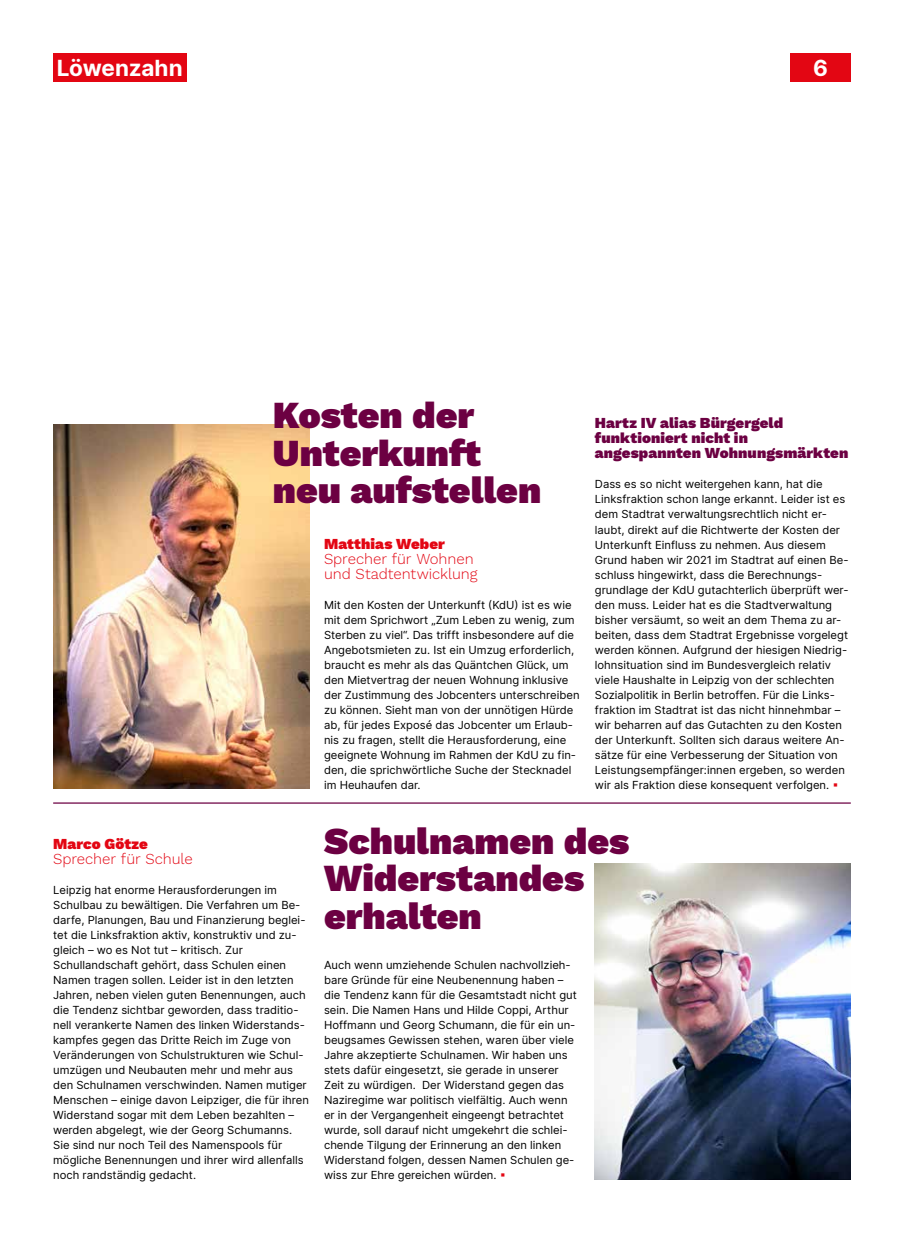
<style>
.page{position:relative;width:904px;height:1241px;background:#fff}
.page>*{position:absolute;margin:0;border:0;box-sizing:border-box;transform-origin:0 0}
.t1{font:900 37.5px/37.5px "Work Sans";color:#6c0042}
.t2{font:700 22.5px "Inter";letter-spacing:-.01em;color:#fff}
.t3{font:900 15px/15px "Work Sans";letter-spacing:.005em;color:#6c0042}
.t4{font:300 15px/15px "Work Sans";letter-spacing:-.005em;color:#e30613}
.t5{font:900 15px "Work Sans";letter-spacing:.005em;color:#e30613}
.t6{font:11.25px/15px "Inter";color:#000}
.s1{color:#e30613}
</style>
<div class="page">
<img style="left:595px;top:863px;width:255px;height:316px">
<img style="left:53px;top:424px;width:256px;height:364px">
<div style="left:53px;top:53px;width:133px;height:29px;background:#e30613"></div>
<div style="left:790px;top:53px;width:60px;height:29px;background:#e30613"></div>
<hr style="left:53px;top:802px;width:797px;height:1px;background:#6c0042">
<h2 class="t2" style="left:57px;top:51px;width:127px">Löwenzahn</h2>
<h2 class="t2" style="left:813px;top:51px;width:16px">6</h2>
<h1 class="t1" style="left:273px;top:395px;width:270px">Kosten der<br>Unterkunft neu aufstellen</h1>
<h3 class="t5" style="left:324px;top:532px;width:122px">Matthias Weber</h3>
<h3 class="t4" style="left:324px;top:550px;width:155px">Sprecher für Wohnen und Stadtentwicklung</h3>
<p class="t6" style="left:324px;top:596px;width:257px">Mit den Kosten der Unterkunft (KdU) ist es wie mit dem Sprichwort „Zum Leben zu wenig, zum Sterben zu viel“. Das trifft insbesondere auf die Angebotsmieten zu. Ist ein Umzug erforderlich, braucht es mehr als das Quäntchen Glück, um den Mietvertrag der neuen Wohnung inklusive der Zustimmung des Jobcenters unterschreiben zu können. Sieht man von der unnötigen Hürde ab, für jedes Exposé das Jobcenter um Erlaub&shy;nis zu fragen, stellt die Herausforderung, eine geeignete Wohnung im Rahmen der KdU zu fin&shy;den, die sprichwörtliche Suche der Stecknadel im Heuhaufen dar.</p>
<h3 class="t3" style="left:595px;top:415px;width:255px">Hartz IV alias Bürgergeld funktioniert nicht in angespannten Wohnungsmärkten</h3>
<p class="t6" style="left:595px;top:476px;width:255px">Dass es so nicht weitergehen kann, hat die Linksfraktion schon lange erkannt. Leider ist es dem Stadtrat verwaltungsrechtlich nicht er&shy;laubt, direkt auf die Richtwerte der Kosten der Unterkunft Einfluss zu nehmen. Aus diesem Grund haben wir 2021 im Stadtrat auf einen Be&shy;schluss hingewirkt, dass die Berechnungs&shy;grundlage der KdU gutachterlich überprüft wer&shy;den muss. Leider hat es die Stadtverwaltung bisher versäumt, so weit an dem Thema zu ar&shy;beiten, dass dem Stadtrat Ergebnisse vorgelegt werden können. Aufgrund der hiesigen Niedrig&shy;lohnsituation sind im Bundesvergleich relativ viele Haushalte in Leipzig von der schlechten Sozialpolitik in Berlin betroffen. Für die Links&shy;fraktion im Stadtrat ist das nicht hinnehmbar – wir beharren auf das Gutachten zu den Kosten der Unterkunft. Sollten sich daraus weitere An&shy;sätze für eine Verbesserung der Situation von Leistungsempfänger:innen ergeben, so werden wir als Fraktion diese konsequent verfolgen. <span class="s1">▪</span></p>
<h3 class="t5" style="left:53px;top:832px;width:96px">Marco Götze</h3>
<h3 class="t4" style="left:53px;top:850px;width:141px">Sprecher für Schule</h3>
<p class="t6" style="left:53px;top:881px;width:257px">Leipzig hat enorme Herausforderungen im Schulbau zu bewältigen. Die Verfahren um Be&shy;darfe, Planungen, Bau und Finanzierung beglei&shy;tet die Linksfraktion aktiv, konstruktiv und zu&shy;gleich – wo es Not tut – kritisch. Zur Schullandschaft gehört, dass Schulen einen Namen tragen sollen. Leider ist in den letzten Jahren, neben vielen guten Benennungen, auch die Tendenz sichtbar geworden, dass traditio&shy;nell verankerte Namen des linken Widerstands&shy;kampfes gegen das Dritte Reich im Zuge von Veränderungen von Schulstrukturen wie Schul&shy;umzügen und Neubauten mehr und mehr aus den Schulnamen verschwinden. Namen mutiger Menschen – einige davon Leipziger, die für ihren Widerstand sogar mit dem Leben bezahlten – werden abgelegt, wie der Georg Schumanns.<br>Sie sind nur noch Teil des Namenspools für mögliche Benennungen und ihrer wird allenfalls noch randständig gedacht.</p>
<h1 class="t1" style="left:324px;top:820px;width:307px">Schulnamen des<br>Widerstandes erhalten</h1>
<p class="t6" style="left:324px;top:956px;width:254px">Auch wenn umziehende Schulen nachvollzieh&shy;bare Gründe für eine Neubenennung haben – die Tendenz kann für die Gesamtstadt nicht gut sein. Die Namen Hans und Hilde Coppi, Arthur Hoffmann und Georg Schumann, die für ein un&shy;beugsames Gewissen stehen, waren über viele Jahre akzeptierte Schulnamen. Wir haben uns stets dafür eingesetzt, sie gerade in unserer Zeit zu würdigen. Der Widerstand gegen das Naziregime war politisch vielfältig. Auch wenn er in der Vergangenheit eingeengt betrachtet wurde, soll darauf nicht umgekehrt die schlei&shy;chende Tilgung der Erinnerung an den linken Widerstand folgen, dessen Namen Schulen ge&shy;wiss zur Ehre gereichen würden. <span class="s1">▪</span></p>
</div>
